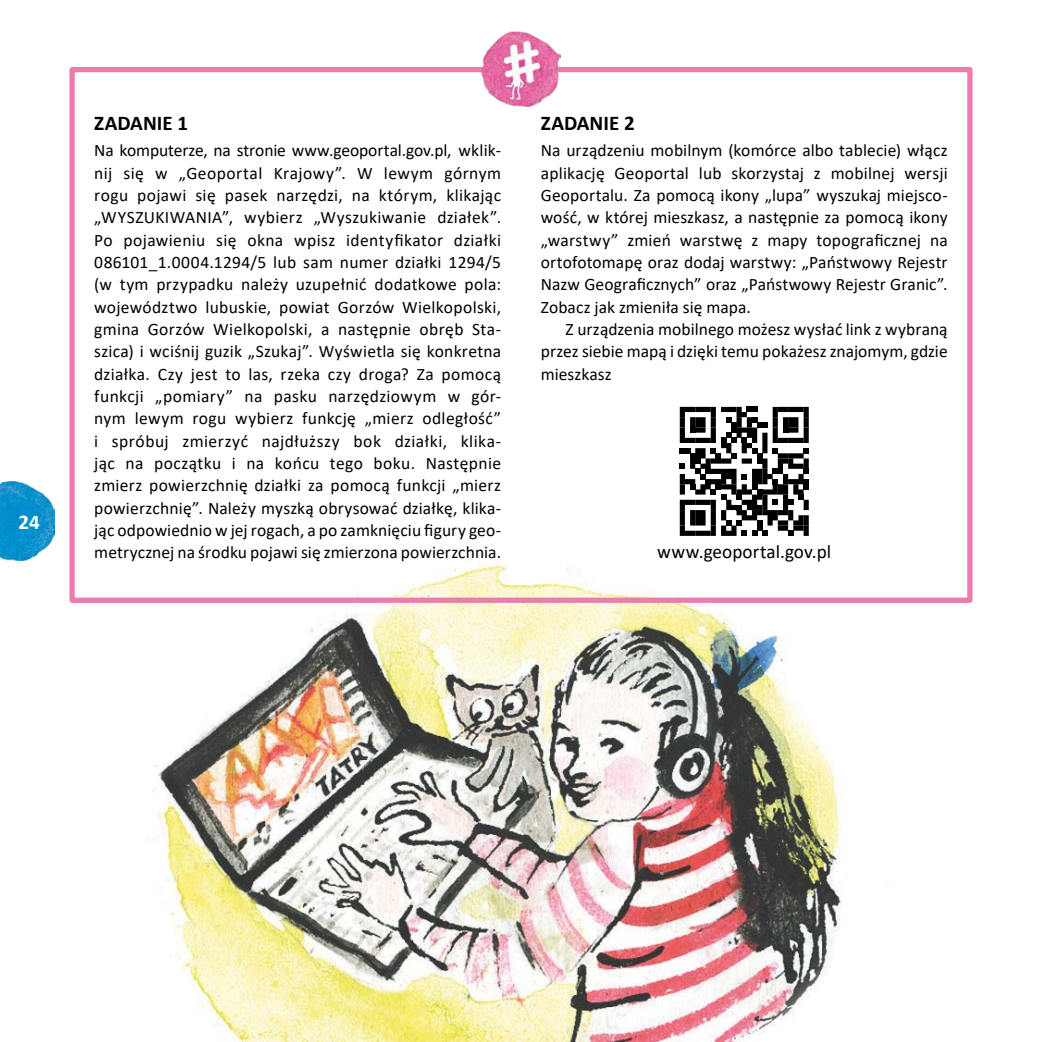
<style>
.page{position:relative;width:1042px;height:1042px;background:#fff}
.page>*{position:absolute;margin:0;border:0;box-sizing:border-box;transform-origin:0 0}
.TYTUŁ{font:700 21px "Calibri";color:#000}
.t1{font:700 21px "Calibri";color:#fff}
.TXT_bez_wcięcia{font:19.25px "Calibri";color:#000}
.TXT_bez_wcięcia-2{font:17.5px/22.4px "Calibri";color:#000;text-align:justify}
.TXT{font:17.5px/22.4px "Calibri";color:#000;text-align:justify}
</style>
<div class="page">
<img style="left:153px;top:559px;width:688px;height:483px">
<svg style="left:680px;top:407px;width:129px;height:129px"></svg>
<div style="left:69px;top:67px;width:903px;height:536px;border:5px solid #ee7bae"></div>
<img style="left:481px;top:32px;width:80px;height:75px">
<img style="left:0;top:481px;width:55px;height:80px">
<p class="t1" style="left:19px;top:507px;width:23px">24</p>
<p class="TYTUŁ" style="left:94px;top:109px;width:95px">ZADANIE 1</p>
<p class="TXT_bez_wcięcia-2" style="left:94px;top:139px;width:408px">Na komputerze, na stronie www.geoportal.gov.pl, wklik&shy;nij się w „Geoportal Krajowy”. W lewym górnym rogu pojawi się pasek narzędzi, na którym, klikając „WYSZUKIWANIA”, wybierz „Wyszukiwanie działek”.<br>Po pojawieniu się okna wpisz identyfikator działki 086101_1.0004.1294/5 lub sam numer działki 1294/5 (w tym przypadku należy uzupełnić dodatkowe pola: województwo lubuskie, powiat Gorzów Wielkopolski, gmina Gorzów Wielkopolski, a następnie obręb Sta&shy;szica) i wciśnij guzik „Szukaj”. Wyświetla się konkretna działka. Czy jest to las, rzeka czy droga? Za pomocą funkcji „pomiary” na pasku narzędziowym w gór&shy;nym lewym rogu wybierz funkcję „mierz odległość” i spróbuj zmierzyć najdłuższy bok działki, klika&shy;jąc na początku i na końcu tego boku. Następnie zmierz powierzchnię działki za pomocą funkcji „mierz powierzchnię”. Należy myszką obrysować działkę, klika&shy;jąc odpowiednio w jej rogach, a po zamknięciu figury geo&shy;metrycznej na środku pojawi się zmierzona powierzchnia.</p>
<p class="TYTUŁ" style="left:541px;top:109px;width:95px">ZADANIE 2</p>
<p class="TXT_bez_wcięcia-2" style="left:541px;top:139px;width:408px">Na urządzeniu mobilnym (komórce albo tablecie) włącz aplikację Geoportal lub skorzystaj z mobilnej wersji Geoportalu. Za pomocą ikony „lupa” wyszukaj miejsco&shy;wość, w której mieszkasz, a następnie za pomocą ikony „warstwy” zmień warstwę z mapy topograficznej na ortofotomapę oraz dodaj warstwy: „Państwowy Rejestr Nazw Geograficznych” oraz „Państwowy Rejestr Granic”.<br>Zobacz jak zmieniła się mapa.</p>
<p class="TXT" style="left:541px;top:317px;width:408px;text-indent:25px">Z urządzenia mobilnego możesz wysłać link z wybraną przez siebie mapą i dzięki temu pokażesz znajomym, gdzie mieszkasz</p>
<p class="TXT_bez_wcięcia" style="left:657px;top:538px;width:175px">www.geoportal.gov.pl</p>
</div>
